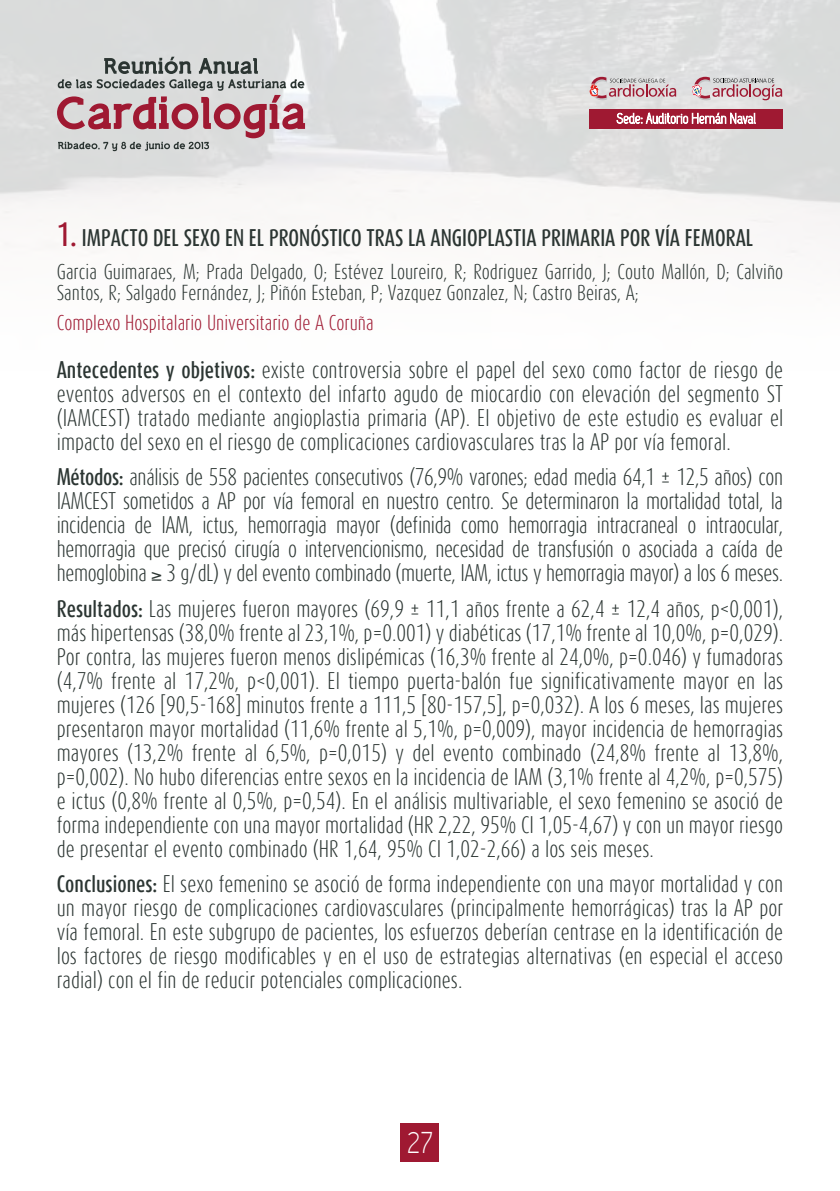
<style>
.page{position:relative;width:840px;height:1191px;background:#fff}
.page>*{position:absolute;margin:0;border:0;box-sizing:border-box;transform-origin:0 0}
.t1{font:30px "Capsuula";color:#fff}
.t2{font:300 20px/24px "Dax Compact";color:#2b3532;text-align:justify}
.t3{font:500 20px "Dax Compact";color:#2b3532}
.t4{font:300 18px/21.6px "Dax Compact";color:#2b3532}
.t5{font:300 18px "Dax Compact";color:#9f1932}
.s1{font-size:28px;color:#9f1932}
.s2{font-weight:500}
</style>
<div class="page">
<img style="left:0;top:0;width:839px;height:265px">
<svg style="left:57px;top:57px;width:248px;height:94px;background:#c0acb0"></svg>
<div style="left:589px;top:109px;width:193px;height:19px;background:#9f1932"></div>
<svg style="left:616px;top:112px;width:139px;height:12px"></svg>
<svg style="left:589px;top:77px;width:86px;height:23px;background:#cdb1b6"></svg>
<svg style="left:691px;top:77px;width:90px;height:23px;background:#cab0b5"></svg>
<div style="left:400px;top:1123px;width:39px;height:38px;background:#9f1932"></div>
<p class="t3" style="left:57px;top:224px;width:242px"><span class="s1">1.</span> IMPACTO DEL SEXO EN EL PRONÓSTI</p>
<p class="t3" style="left:342px;top:224px;width:98px">CO TRAS LA ANGIO</p>
<p class="t3" style="left:477px;top:224px;width:19px">PLASTIA</p>
<p class="t3" style="left:541px;top:224px;width:204px">PRIMARIA POR VÍA FEMORAL</p>
<p class="t4" style="left:57px;top:260px;width:727px">Garcia Guimaraes, M; Prada Delgado, O; Estévez Loureiro, R; Rodriguez Garrido, J; Couto Mallón, D; Calviño<br>Santos, R; Salgado Fernández, J; Piñón Esteban, P; Vazquez Gonzalez, N; Castro Beiras, A;</p>
<p class="t5" style="left:57px;top:311px;width:318px">Complexo Hospitalario Universitario de A Coruña</p>
<p class="t2" style="left:57px;top:357px;width:727px"><span class="s2">Antecedentes y objetivos:</span> existe controversia sobre el papel del sexo como factor de riesgo de eventos adversos en el contexto del infarto agudo de miocardio con elevación del segmento ST (IAMCEST) tratado mediante angioplastia primaria (AP). El objetivo de este estudio es evaluar el impacto del sexo en el riesgo de complicaciones cardiovasculares tras la AP por vía femoral.</p>
<p class="t2" style="left:57px;top:464px;width:727px"><span class="s2">Métodos:</span> análisis de 558 pacientes consecutivos (76,9% varones; edad media 64,1 ± 12,5 años) con IAMCEST sometidos a AP por vía femoral en nuestro centro. Se determinaron la mortalidad total, la incidencia de IAM, ictus, hemorragia mayor (definida como hemorragia intracraneal o intraocular, hemorragia que precisó cirugía o intervencionismo, necesidad de transfusión o asociada a caída de hemoglobina ≥ 3 g/dL) y del evento combinado (muerte, IAM, ictus y hemorragia mayor) a los 6 meses.</p>
<p class="t2" style="left:57px;top:596px;width:727px"><span class="s2">Resultados:</span> Las mujeres fueron mayores (69,9 ± 11,1 años frente a 62,4 ± 12,4 años, p&lt;0,001), más hipertensas (38,0% frente al 23,1%, p=0.001) y diabéticas (17,1% frente al 10,0%, p=0,029).<br>Por contra, las mujeres fueron menos dislipémicas (16,3% frente al 24,0%, p=0.046) y fumadoras (4,7% frente al 17,2%, p&lt;0,001). El tiempo puerta-balón fue significativamente mayor en las mujeres (126 [90,5-168] minutos frente a 111,5 [80-157,5], p=0,032). A los 6 meses, las mujeres presentaron mayor mortalidad (11,6% frente al 5,1%, p=0,009), mayor incidencia de hemorragias mayores (13,2% frente al 6,5%, p=0,015) y del evento combinado (24,8% frente al 13,8%, p=0,002). No hubo diferencias entre sexos en la incidencia de IAM (3,1% frente al 4,2%, p=0,575) e ictus (0,8% frente al 0,5%, p=0,54). En el análisis multivariable, el sexo femenino se asoció de forma independiente con una mayor mortalidad (HR 2,22, 95% CI 1,05-4,67) y con un mayor riesgo de presentar el evento combinado (HR 1,64, 95% CI 1,02-2,66) a los seis meses.</p>
<p class="t2" style="left:57px;top:871px;width:727px"><span class="s2">Conclusiones:</span> El sexo femenino se asoció de forma independiente con una mayor mortalidad y con un mayor riesgo de complicaciones cardiovasculares (principalmente hemorrágicas) tras la AP por vía femoral. En este subgrupo de pacientes, los esfuerzos deberían centrase en la identificación de los factores de riesgo modificables y en el uso de estrategias alternativas (en especial el acceso radial) con el fin de reducir potenciales complicaciones.</p>
<h1 class="t1" style="left:406px;top:1125px;width:28px">27</h1>
</div>
